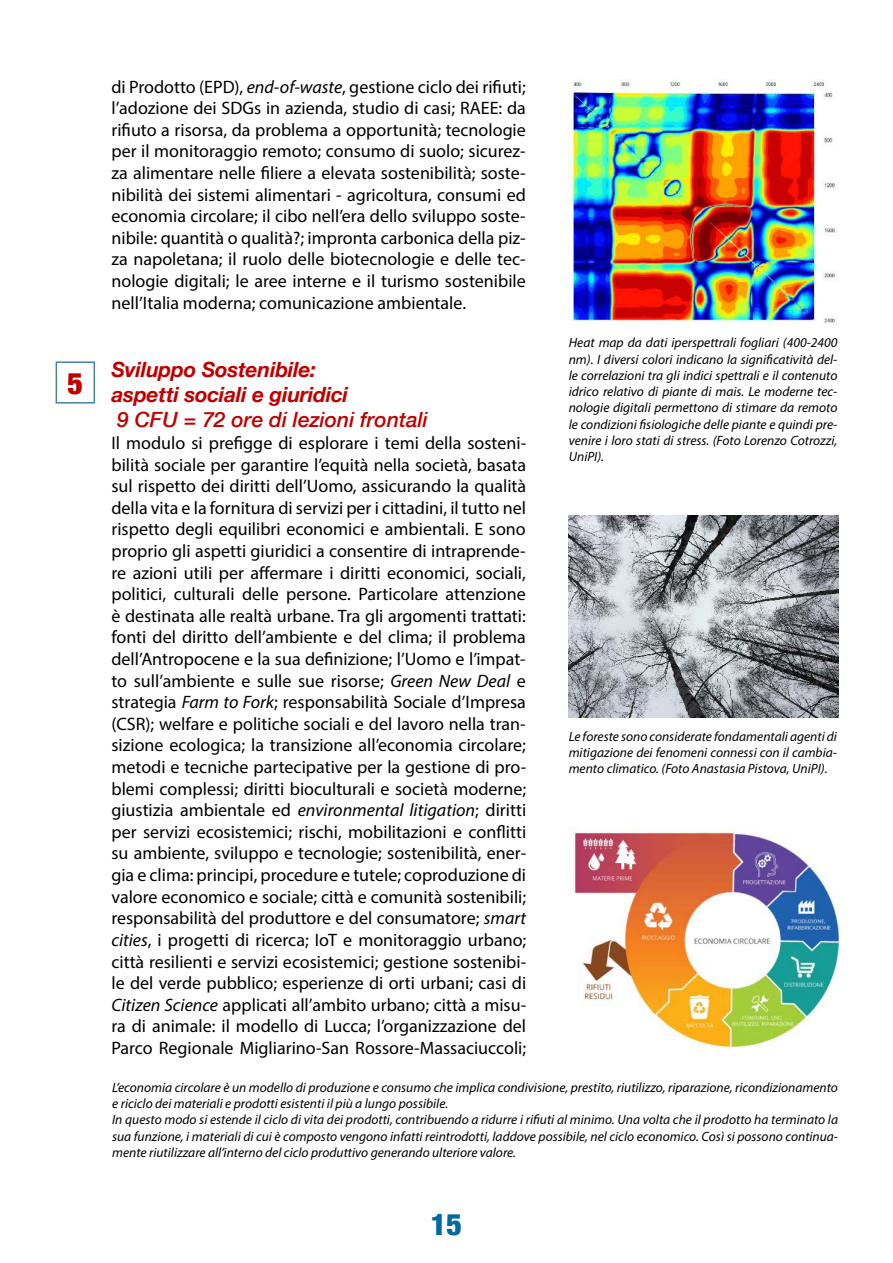
<style>
.page{position:relative;width:893px;height:1263px;background:#fff}
.page>*{position:absolute;margin:0;border:0;box-sizing:border-box;transform-origin:0 0}
.t1{font:900 condensed 30px "Helvetica Neue";color:#026b9e}
.t2{font:900 condensed 30px "Helvetica Neue";color:#c00000}
.t3{font:italic 700 21px/25.2px "Helvetica Neue";letter-spacing:-.01em;color:#c00000}
.t4{font:italic 500 21px "Helvetica Neue";color:#c00000}
.t5{font:18px/21.6px "Myriad Pro";color:#000;text-align:justify}
.t6{font:italic 13.5px/16.2px "Myriad Pro";color:#000;text-align:justify}
.s1{font-style:italic}
</style>
<div class="page">
<div style="left:56px;top:361px;width:39px;height:43px;border:2px solid #47849b"></div>
<img style="left:568px;top:79px;width:269px;height:246px">
<img style="left:568px;top:516px;width:270px;height:202px">
<img style="left:573px;top:829px;width:267px;height:219px">
<h1 class="t2" style="left:68px;top:358px;width:17px">5</h1>
<p class="t5" style="left:111px;top:75px;width:416px">di Prodotto (EPD), <span class="s1">end-of-waste</span>, gestione ciclo dei rifiuti; l’adozione dei SDGs in azienda, studio di casi; RAEE: da rifiuto a risorsa, da problema a opportunità; tecnologie per il monitoraggio remoto; consumo di suolo; sicurez&shy;za alimentare nelle filiere a elevata sostenibilità; soste&shy;nibilità dei sistemi alimentari - agricoltura, consumi ed economia circolare; il cibo nell’era dello sviluppo soste&shy;nibile: quantità o qualità?; impronta carbonica della piz&shy;za napoletana; il ruolo delle biotecnologie e delle tec&shy;nologie digitali; le aree interne e il turismo sostenibile nell’Italia moderna; comunicazione ambientale.</p>
<p class="t3" style="left:111px;top:357px;width:238px">Sviluppo Sostenibile: aspetti sociali e giuridici</p>
<p class="t4" style="left:117px;top:402px;width:312px">9 CFU = 72 ore di lezioni frontali</p>
<p class="t5" style="left:111px;top:432px;width:416px">Il modulo si prefigge di esplorare i temi della sosteni&shy;bilità sociale per garantire l’equità nella società, basata sul rispetto dei diritti dell’Uomo, assicurando la qualità della vita e la fornitura di servizi per i cittadini, il tutto nel rispetto degli equilibri economici e ambientali. E sono proprio gli aspetti giuridici a consentire di intraprende&shy;re azioni utili per affermare i diritti economici, sociali, politici, culturali delle persone. Particolare attenzione è destinata alle realtà urbane. Tra gli argomenti trattati: fonti del diritto dell’ambiente e del clima; il problema dell’Antropocene e la sua definizione; l’Uomo e l’impat&shy;to sull’ambiente e sulle sue risorse; <span class="s1">Green New Deal</span> e strategia <span class="s1">Farm to Fork</span>; responsabilità Sociale d’Impresa (CSR); welfare e politiche sociali e del lavoro nella tran&shy;sizione ecologica; la transizione all’economia circolare; metodi e tecniche partecipative per la gestione di pro&shy;blemi complessi; diritti bioculturali e società moderne; giustizia ambientale ed <span class="s1">environmental litigation</span>; diritti per servizi ecosistemici; rischi, mobilitazioni e conflitti su ambiente, sviluppo e tecnologie; sostenibilità, ener&shy;gia e clima: principi, procedure e tutele; coproduzione di valore economico e sociale; città e comunità sostenibili; responsabilità del produttore e del consumatore; <span class="s1">smart cities</span>, i progetti di ricerca; IoT e monitoraggio urbano; città resilienti e servizi ecosistemici; gestione sostenibi&shy;le del verde pubblico; esperienze di orti urbani; casi di <span class="s1">Citizen Science</span> applicati all’ambito urbano; città a misu&shy;ra di animale: il modello di Lucca; l’organizzazione del Parco Regionale Migliarino-San Rossore-Massaciuccoli;</p>
<p class="t6" style="left:569px;top:335px;width:270px">Heat map da dati iperspettrali fogliari (400-2400 nm). I diversi colori indicano la significatività del&shy;le correlazioni tra gli indici spettrali e il contenuto idrico relativo di piante di mais. Le moderne tec&shy;nologie digitali permettono di stimare da remoto le condizioni fisiologiche delle piante e quindi pre&shy;venire i loro stati di stress. (Foto Lorenzo Cotrozzi, UniPI).</p>
<p class="t6" style="left:569px;top:728px;width:270px">Le foreste sono considerate fondamentali agenti di mitigazione dei fenomeni connessi con il cambia&shy;mento climatico. (Foto Anastasia Pistova, UniPI).</p>
<p class="t6" style="left:112px;top:1079px;width:727px;text-align:left">L’economia circolare è un modello di produzione e consumo che implica condivisione, prestito, riutilizzo, riparazione, ricondizionamento e riciclo dei materiali e prodotti esistenti il più a lungo possibile.<br>In questo modo si estende il ciclo di vita dei prodotti, contribuendo a ridurre i rifiuti al minimo. Una volta che il prodotto ha terminato la sua funzione, i materiali di cui è composto vengono infatti reintrodotti, laddove possibile, nel ciclo economico. Così si possono continua&shy;mente riutilizzare all’interno del ciclo produttivo generando ulteriore valore.</p>
<h1 class="t1" style="left:431px;top:1199px;width:33px">15</h1>
</div>
